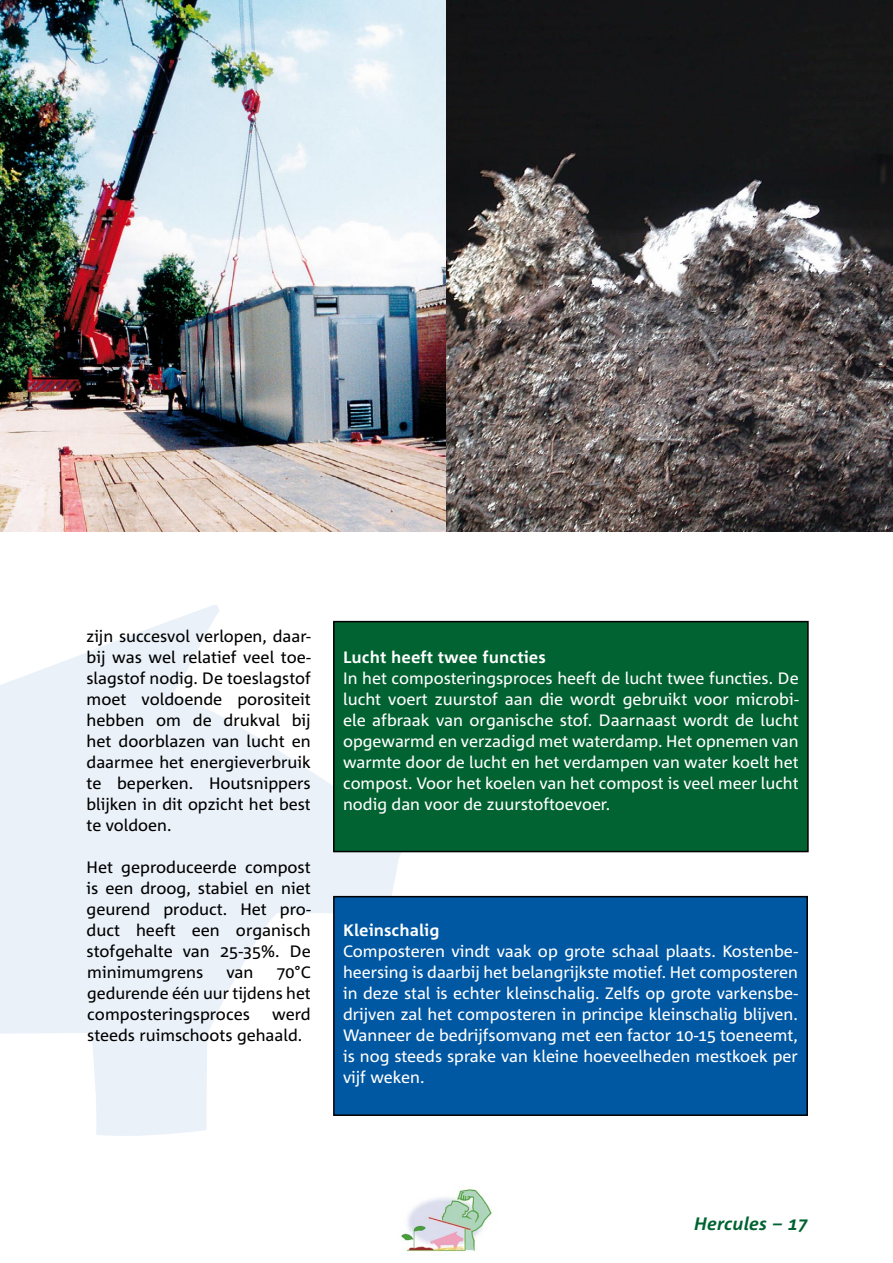
<style>
.page{position:relative;width:893px;height:1263px;background:#fff}
.page>*{position:absolute;margin:0;border:0;box-sizing:border-box;transform-origin:0 0}
.t1{font:18px "Agrofont Vet Cursief";color:#006331}
.t2{font:16.5px/21px "Agrofont Normaal";color:#fff;text-align:justify}
.t3{font:16.5px/21px "Agrofont Normaal";color:#000;text-align:justify}
.t4{font:16.5px "Agrofont Vet";color:#fff}
</style>
<div class="page">
<svg style="left:0;top:605px;width:415px;height:531px"></svg>
<img style="left:401px;top:1188px;width:91px;height:64px">
<div style="left:334px;top:622px;width:474px;height:229px;background:#006331"></div>
<div style="left:333px;top:621px;width:476px;height:231px;border:2px solid #000"></div>
<div style="left:334px;top:897px;width:473px;height:218px;background:#0057a2"></div>
<div style="left:333px;top:896px;width:475px;height:220px;border:2px solid #000"></div>
<img style="left:0;top:0;width:893px;height:531px">
<p class="t3" style="left:87px;top:626px;width:226px">zijn succesvol verlopen, daar&shy;bij was wel relatief veel toe&shy;slagstof nodig. De toeslagstof moet voldoende porositeit hebben om de drukval bij het doorblazen van lucht en daarmee het energieverbruik te beperken. Houtsnippers blijken in dit opzicht het best te voldoen.</p>
<p class="t3" style="left:87px;top:857px;width:226px">Het geproduceerde compost is een droog, stabiel en niet geurend product. Het pro&shy;duct heeft een organisch stofgehalte van 25-35%. De minimumgrens</p>
<p class="t3" style="left:87px;top:962px;width:225px;text-indent:189px">70°C gedurende één uur tijdens het composteringsproces</p>
<p class="t3" style="left:226px;top:962px;width:29px">van</p>
<p class="t3" style="left:87px;top:1004px;width:225px;text-indent:185px">werd steeds ruimschoots gehaald.</p>
<p class="t4" style="left:343px;top:648px;width:204px">Lucht heeft twee functies</p>
<p class="t2" style="left:343px;top:668px;width:457px">In het composteringsproces heeft de lucht twee functies. De lucht voert zuurstof aan die wordt gebruikt voor microbi&shy;ële afbraak van organische stof. Daarnaast wordt de lucht opgewarmd en verzadigd met waterdamp. Het opnemen van warmte door de lucht en het verdampen van water koelt het compost. Voor het koelen van het compost is veel meer lucht nodig dan voor de zuurstoftoevoer.</p>
<p class="t4" style="left:343px;top:921px;width:98px">Kleinschalig</p>
<p class="t2" style="left:343px;top:941px;width:456px">Composteren vindt vaak op grote schaal plaats. Kostenbe&shy;heersing is daarbij het belangrijkste motief. Het composteren in deze stal is echter kleinschalig. Zelfs op grote varkensbe&shy;drijven zal het composteren in principe kleinschalig blijven.<br>Wanneer de bedrijfsomvang met een factor 10-15 toeneemt, is nog steeds sprake van kleine hoeveelheden mestkoek per vijf weken.</p>
<p class="t1" style="left:694px;top:1214px;width:114px">Hercules – 17</p>
</div>
